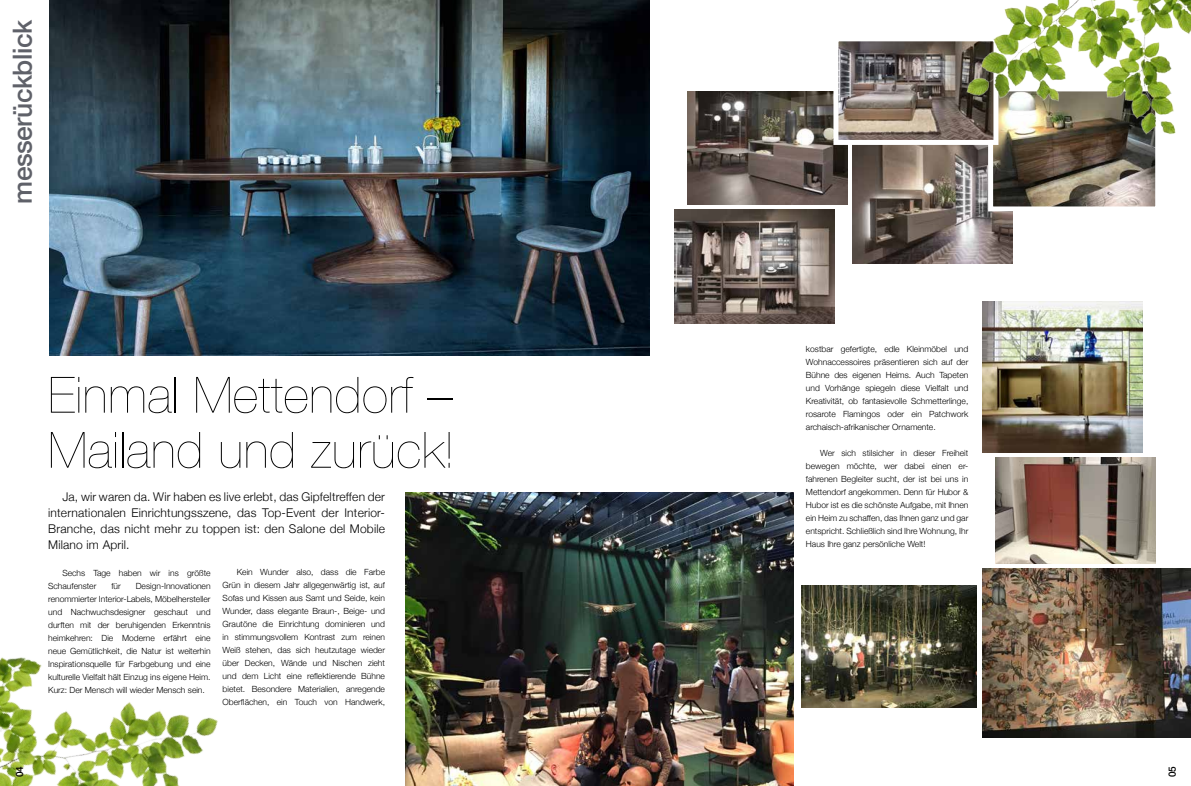
<style>
.page{position:relative;width:1191px;height:786px;background:#fff}
.page>*{position:absolute;margin:0;border:0;box-sizing:border-box;transform-origin:0 0}
.t1{font:200 50px/55px "Helvetica Neue";letter-spacing:.01em;color:#000}
.t2{font:500 26.3px "Helvetica Neue";letter-spacing:-.02em;color:#5f6169}
.t3{font:300 12px/16px "Helvetica Neue";letter-spacing:.015em;color:#000;text-align:justify}
.t4{font:500 10px "Helvetica Neue";color:#000}
.t5{font:300 8.5px/13px "Helvetica Neue";color:#000;text-align:justify}
</style>
<div class="page">
<img style="left:0;top:657px;width:218px;height:128px">
<img style="left:50px;top:0;width:600px;height:356px">
<img style="left:406px;top:492px;width:388px;height:293px">
<img style="left:688px;top:91px;width:160px;height:114px">
<img style="left:852px;top:145px;width:160px;height:118px">
<img style="left:995px;top:457px;width:160px;height:106px">
<img style="left:801px;top:585px;width:175px;height:121px">
<img style="left:994px;top:154px;width:160px;height:51px">
<div style="left:988px;top:86px;width:172px;height:125px;border:5px solid #fff"></div>
<img style="left:982px;top:568px;width:209px;height:168px">
<img style="left:674px;top:210px;width:160px;height:114px">
<img style="left:839px;top:42px;width:100px;height:97px">
<div style="left:833px;top:36px;width:165px;height:109px;border:5px solid #fff"></div>
<img style="left:939px;top:0;width:252px;height:154px">
<img style="left:982px;top:301px;width:160px;height:151px">
<h2 class="t2" style="left:7px;top:204px;width:185px;rotate:-90deg">messerückblick</h2>
<h1 class="t1" style="left:48px;top:367px;width:407px">Einmal Mettendorf –<br>Mailand und zurück!</h1>
<h3 class="t3" style="left:48px;top:488px;width:338px;text-indent:14px">Ja, wir waren da. Wir haben es live erlebt, das Gipfeltreffen der internationalen Einrichtungsszene, das Top-Event der Interior-Branche, das nicht mehr zu toppen ist: den Salone del Mobile Milano im April.</h3>
<p class="t5" style="left:48px;top:565px;width:164px;text-indent:14px">Sechs Tage haben wir ins größte<br>Schaufenster</p>
<p class="t5" style="left:48px;top:578px;width:164px;text-indent:88px">Design-Innovationen renommierter Interior-Labels, Möbelhersteller und Nachwuchsdesigner geschaut und durften mit der beruhigenden Erkenntnis heimkehren: Die Moderne erfährt eine neue Gemütlichkeit, die Natur ist weiterhin Inspirationsquelle für Farbgebung und eine kulturelle Vielfalt hält Einzug ins eigene Heim.<br>Kurz: Der Mensch will wieder Mensch sein.</p>
<p class="t5" style="left:111px;top:578px;width:11px">für</p>
<p class="t5" style="left:223px;top:564px;width:164px;text-indent:14px">Kein Wunder also, dass die Farbe Grün in diesem Jahr allgegenwärtig ist, auf Sofas und Kissen aus Samt und Seide, kein Wunder, dass elegante Braun-, Beige- und Grautöne die Einrichtung dominieren und in stimmungsvollem Kontrast zum reinen Weiß stehen, das sich heutzutage wieder über Decken, Wände und Nischen zieht und dem Licht eine reflektierende Bühne bietet. Besondere Materialien, anregende Oberflächen, ein Touch von Handwerk,</p>
<p class="t5" style="left:806px;top:342px;width:164px">kostbar gefertigte, edle Kleinmöbel und Wohnaccessoires präsentieren sich auf der Bühne des eigenen Heims. Auch Tapeten und Vorhänge spiegeln diese Vielfalt und Kreativität, ob fantasievolle Schmetterlinge, rosarote Flamingos oder ein Patchwork archaisch-afrikanischer Ornamente.</p>
<p class="t5" style="left:806px;top:446px;width:164px;text-indent:14px">Wer sich stilsicher in dieser Freiheit bewegen möchte, wer dabei einen er&shy;fahrenen Begleiter sucht, der ist bei uns in Mettendorf angekommen. Denn für Hubor &amp; Hubor ist es die schönste Aufgabe, mit Ihnen ein Heim zu schaffen, das Ihnen ganz und gar entspricht. Schließlich sind Ihre Wohnung, Ihr Haus Ihre ganz persönliche Welt!</p>
<p class="t4" style="left:14px;top:776px;width:12px;rotate:-90deg">04</p>
<p class="t4" style="left:1166px;top:776px;width:12px;rotate:-90deg">05</p>
</div>
